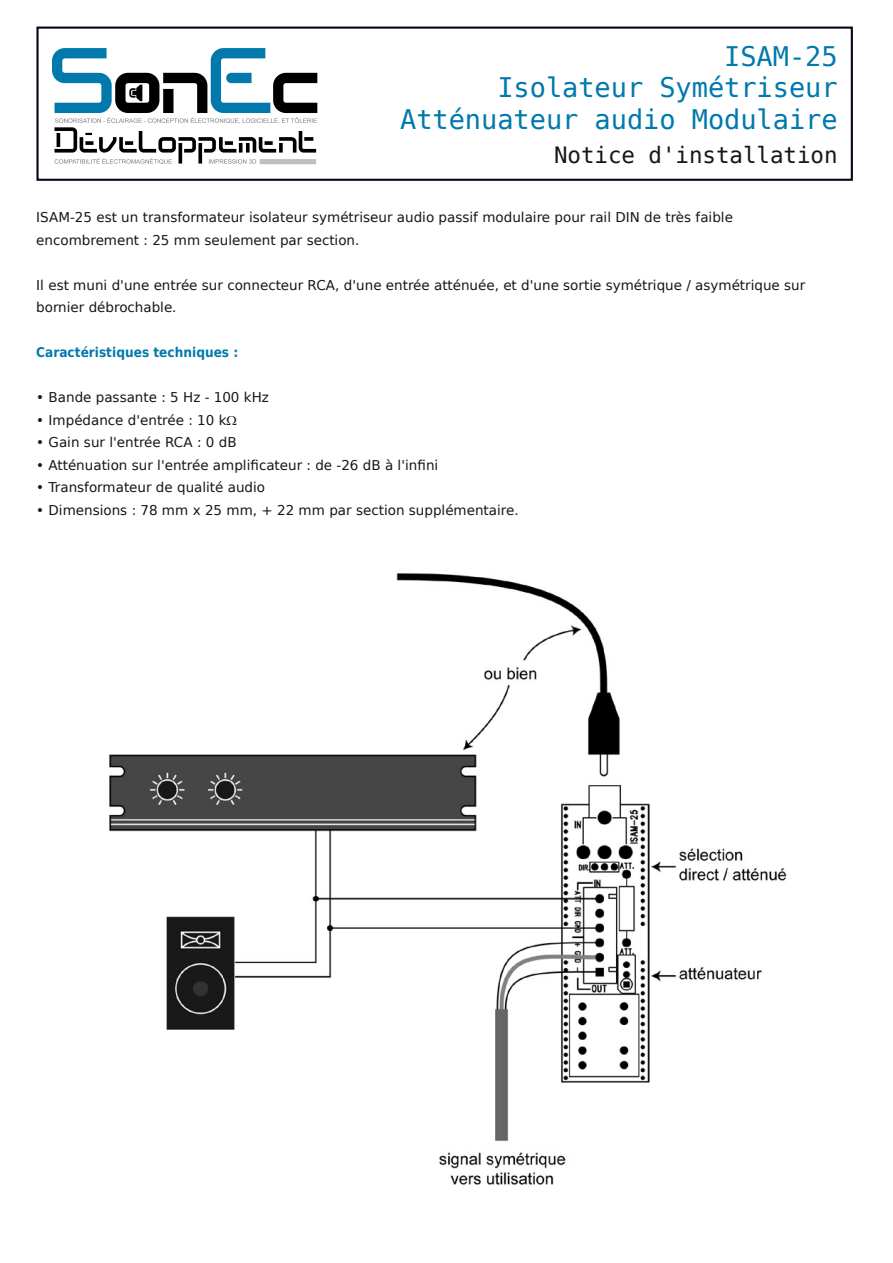
<style>
.page{position:relative;width:893px;height:1263px;background:#fff}
.page>*{position:absolute;margin:0;border:0;box-sizing:border-box;transform-origin:0 0}
.t1{font:27px/31.5px "DejaVu Sans Mono";color:#0079ac;text-align:right}
.t2{font:22.5px "DejaVu Sans Mono";color:#181715}
.t3{font:13.5px/22.5px "DejaVu Sans";color:#181715}
.t4{font:700 13.5px "DejaVu Sans Condensed";color:#0079ac}
</style>
<div class="page">
<div style="left:36px;top:27px;width:817px;height:154px;border:2px solid #000b18"></div>
<img style="left:52px;top:48px;width:266px;height:117px">
<img style="left:109px;top:573px;width:678px;height:612px">
<h1 class="t1" style="left:400px;top:41px;width:439px">ISAM-25<br>Isolateur Symétriseur<br>Atténuateur audio Modulaire</h1>
<h2 class="t2" style="left:554px;top:142px;width:285px">Notice d'installation</h2>
<p class="t3" style="left:36px;top:206px;width:698px">ISAM‐25 est un transformateur isolateur symétriseur audio passif modulaire pour rail DIN de très faible encombrement : 25 mm seulement par section.</p>
<p class="t3" style="left:36px;top:274px;width:771px">Il est muni d'une entrée sur connecteur RCA, d'une entrée atténuée, et d'une sortie symétrique / asymétrique sur bornier débrochable.</p>
<p class="t4" style="left:36px;top:344px;width:203px">Caractéristiques techniques :</p>
<p class="t3" style="left:36px;top:386px;width:234px">• Bande passante : 5 Hz ‐ 100 kHz</p>
<p class="t3" style="left:36px;top:409px;width:192px">• Impédance d'entrée : 10 k</p>
<p class="t3" style="left:36px;top:431px;width:202px">• Gain sur l'entrée RCA : 0 dB</p>
<p class="t3" style="left:36px;top:454px;width:403px">• Atténuation sur l'entrée amplificateur : de ‐26 dB à l'infini</p>
<p class="t3" style="left:36px;top:476px;width:230px">• Transformateur de qualité audio</p>
<p class="t3" style="left:36px;top:499px;width:484px">• Dimensions : 78 mm x 25 mm, + 22 mm par section supplémentaire.</p>
</div>
